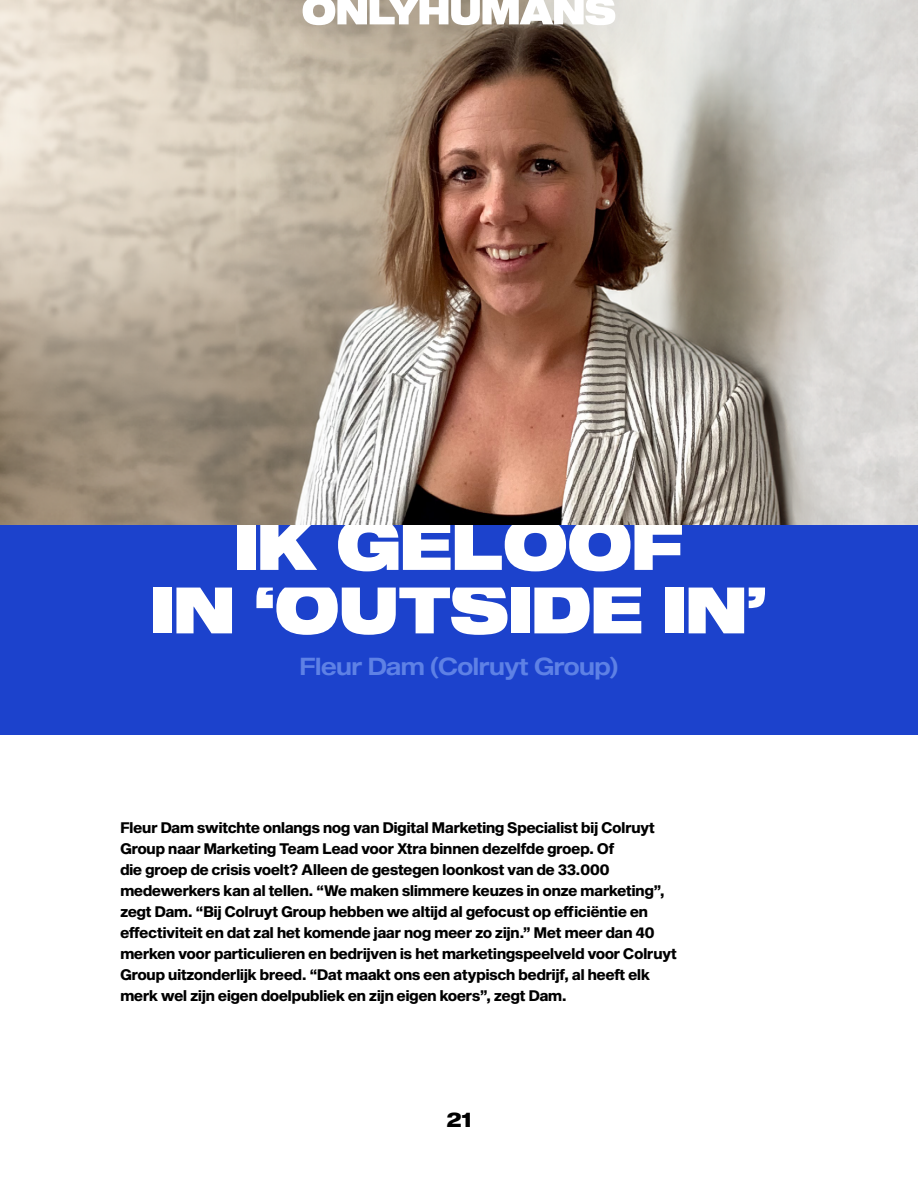
<style>
.page{position:relative;width:918px;height:1188px;background:#fff}
.page>*{position:absolute;margin:0;border:0;box-sizing:border-box;transform-origin:0 0}
.t1{font:70.5px/63.4px "Shapiro Headline 62 MILES";color:#fff;text-align:center}
.t2{font:500 24px "Shapiro Headline";letter-spacing:-.02em;color:#5e81e5}
.t3{font:700 20.7px "Shapiro Headline";color:#000}
.t4{font:700 15px/21px "Shapiro";letter-spacing:-.04em;color:#000}
</style>
<div class="page">
<div style="left:0;top:525px;width:918px;height:210px;background:#1c42cc"></div>
<img style="left:0;top:0;width:918px;height:525px">
<div style="left:240px;top:0;width:438px;height:91px;background:#000;opacity:.4"></div>
<svg style="left:303px;top:0;width:312px;height:25px"></svg>
<h1 class="t1" style="left:151px;top:516px;width:618px">IK GELOOF<br>IN ‘OUTSIDE IN’</h1>
<h2 class="t2" style="left:299px;top:649px;width:321px">Fleur Dam (Colruyt Group)</h2>
<p class="t4" style="left:120px;top:817px;width:559px">Fleur Dam switchte onlangs nog van Digital Marketing Specialist bij Colruyt Group naar Marketing Team Lead voor Xtra binnen dezelfde groep. Of<br>die groep de crisis voelt? Alleen de gestegen loonkost van de 33.000 medewerkers kan al tellen. “We maken slimmere keuzes in onze marketing”, zegt Dam. “Bij Colruyt Group hebben we altijd al gefocust op efficiëntie en effectiviteit en dat zal het komende jaar nog meer zo zijn.” Met meer dan 40 merken voor particulieren en bedrijven is het marketingspeelveld voor Colruyt Group uitzonderlijk breed. “Dat maakt ons een atypisch bedrijf, al heeft elk merk wel zijn eigen doelpubliek en zijn eigen koers”, zegt Dam.</p>
<h3 class="t3" style="left:447px;top:1104px;width:26px">21</h3>
</div>
